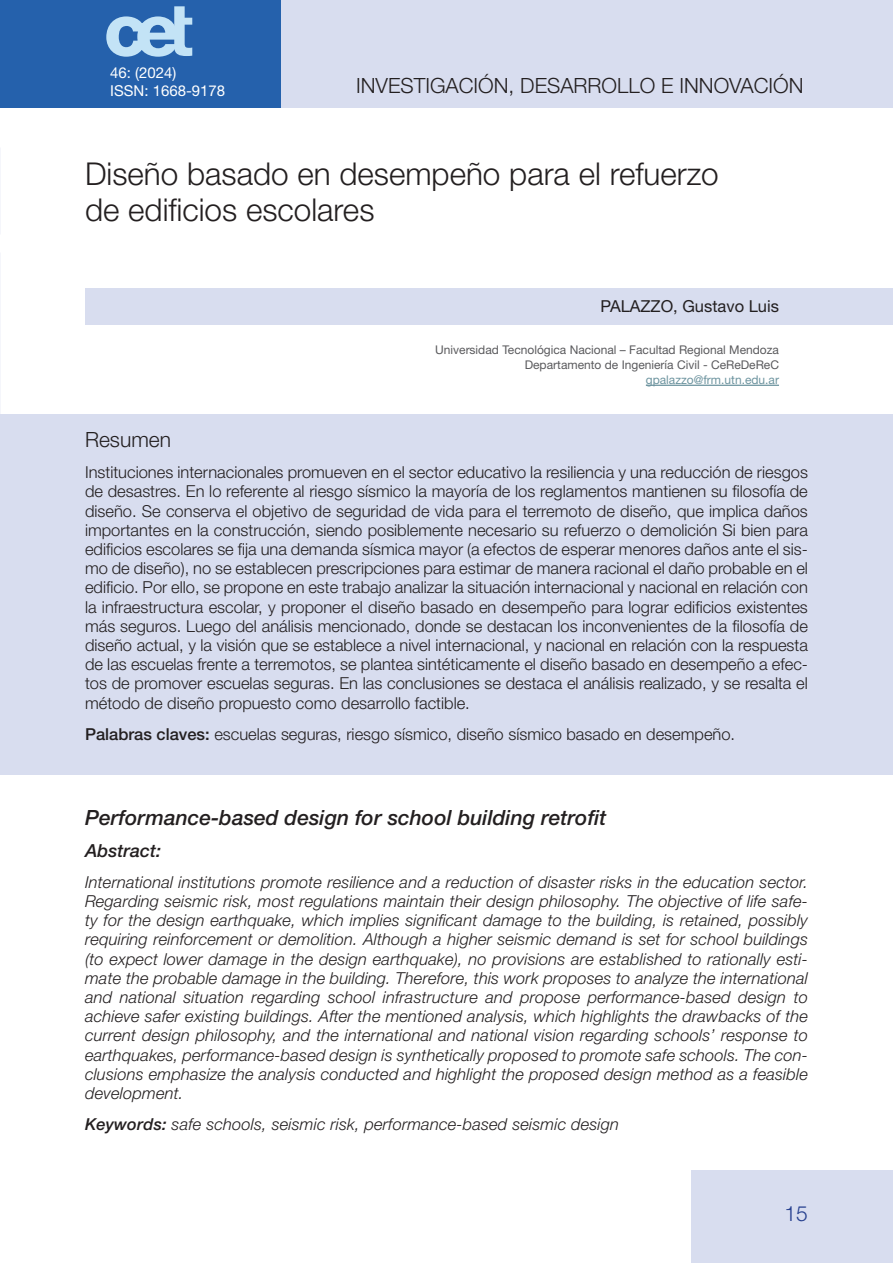
<style>
.page{position:relative;width:893px;height:1263px;background:#fff}
.page>*{position:absolute;margin:0;border:0;box-sizing:border-box;transform-origin:0 0}
.TITULAR{font:300 31.5px "Helvetica Neue LT Std";color:#231f20}
.INGLES{font:italic 500 21px "Helvetica Neue LT Std";color:#231f20}
.SUBTITULO{font:300 21px "Helvetica Neue LT Std";color:#231f20}
.t1{font:300 21px "Helvetica Neue LT Std";color:#253f8e}
.SUBTITULO_INGLES{font:italic 500 18px "Helvetica Neue LT Std";color:#231f20}
.TEXTO{font:300 16.5px/19.2px "Helvetica Neue LT Std";color:#231f20;text-align:justify}
.TEXTO_INGLES{font:italic 300 16.5px/19.2px "Helvetica Neue LT Std";letter-spacing:.01em;color:#231f20;text-align:justify}
.AUTORES{font:16.5px "Helvetica Neue LT Std";color:#231f20}
.t2{font:15px/18px "Helvetica Neue LT Std";color:#fff}
.FILIACION{font:12px "Helvetica Neue LT Std";color:#5a5a5d}
.FILIACION-2{font:12px "Helvetica Neue LT Std";color:#6d949f}
.s1{font-weight:500}
</style>
<div class="page">
<div style="left:0;top:0;width:282px;height:108px;background:#2561ac"></div>
<hr style="left:0;top:0;width:1px;height:108px;background:#d8ddef">
<div style="left:691px;top:1170px;width:202px;height:93px;background:#d8ddef"></div>
<div style="left:282px;top:0;width:611px;height:108px;background:#d8ddef"></div>
<svg style="left:106px;top:6px;width:86px;height:51px"></svg>
<div style="left:85px;top:288px;width:808px;height:36px;background:#d8ddef"></div>
<div style="left:0;top:414px;width:893px;height:360px;background:#d8ddef"></div>
<hr style="left:646px;top:385px;width:133px;height:1px;background:#467886">
<p class="t2" style="left:110px;top:63px;width:117px">46: (2024)<br>ISSN: 1668-9178</p>
<p class="SUBTITULO" style="left:356px;top:72px;width:449px">INVESTIGACIÓN, DESARROLLO E INNOVACIÓN</p>
<p class="TITULAR" style="left:85px;top:154px;width:635px">Diseño basado en desempeño para el refuerzo</p>
<p class="TITULAR" style="left:85px;top:190px;width:291px">de edificios escolares</p>
<p class="AUTORES" style="left:600px;top:296px;width:180px">PALAZZO, Gustavo Luis</p>
<p class="FILIACION" style="left:435px;top:343px;width:345px">Universidad Tecnológica Nacional – Facultad Regional Mendoza</p>
<p class="FILIACION" style="left:525px;top:358px;width:256px">Departamento de Ingeniería Civil - CeReDeReC</p>
<p class="FILIACION-2" style="left:646px;top:373px;width:135px">gpalazzo@frm.utn.edu.ar</p>
<p class="SUBTITULO" style="left:85px;top:427px;width:87px">Resumen</p>
<p class="TEXTO" style="left:85px;top:462px;width:724px">Instituciones internacionales promueven en el sector educativo la resiliencia y una reducción de riesgos de desastres. En lo referente al riesgo sísmico la mayoría de los reglamentos mantienen su filosofía de diseño. Se conserva el objetivo de seguridad de vida para el terremoto de diseño, que implica daños importantes en la construcción, siendo posiblemente necesario su refuerzo o demolición Si bien para edificios escolares se fija una demanda sísmica mayor (a efectos de esperar menores daños ante el sis&shy;mo de diseño), no se establecen prescripciones para estimar de manera racional el daño probable en el edificio. Por ello, se propone en este trabajo analizar la situación internacional y nacional en relación con la infraestructura escolar, y proponer el diseño basado en desempeño para lograr edificios existentes más seguros. Luego del análisis mencionado, donde se destacan los inconvenientes de la filosofía de diseño actual, y la visión que se establece a nivel internacional, y nacional en relación con la respuesta de las escuelas frente a terremotos, se plantea sintéticamente el diseño basado en desempeño a efec&shy;tos de promover escuelas seguras. En las conclusiones se destaca el análisis realizado, y se resalta el método de diseño propuesto como desarrollo factible.</p>
<p class="TEXTO" style="left:85px;top:724px;width:652px"><span class="s1">Palabras claves:</span> escuelas seguras, riesgo sísmico, diseño sísmico basado en desempeño.</p>
<p class="INGLES" style="left:85px;top:805px;width:523px">Performance-based design for school building retrofit</p>
<p class="SUBTITULO_INGLES" style="left:85px;top:839px;width:77px">Abstract:</p>
<p class="TEXTO_INGLES" style="left:85px;top:872px;width:724px">International institutions promote resilience and a reduction of disaster risks in the education sector.<br>Regarding seismic risk, most regulations maintain their design philosophy. The objective of life safe&shy;ty for the design earthquake, which implies significant damage to the building, is retained, possibly requiring reinforcement or demolition. Although a higher seismic demand is set for school buildings (to expect lower damage in the design earthquake), no provisions are established to rationally esti&shy;mate the probable damage in the building. Therefore, this work proposes to analyze the international and national situation regarding school infrastructure and propose performance-based design to achieve safer existing buildings. After the mentioned analysis, which highlights the drawbacks of the current design philosophy, and the international and national vision regarding schools’ response to earthquakes, performance-based design is synthetically proposed to promote safe schools. The con&shy;clusions emphasize the analysis conducted and highlight the proposed design method as a feasible development.</p>
<p class="TEXTO_INGLES" style="left:85px;top:1114px;width:535px"><span class="s1">Keywords:</span> safe schools, seismic risk, performance-based seismic design</p>
<p class="t1" style="left:785px;top:1201px;width:25px">15</p>
</div>
